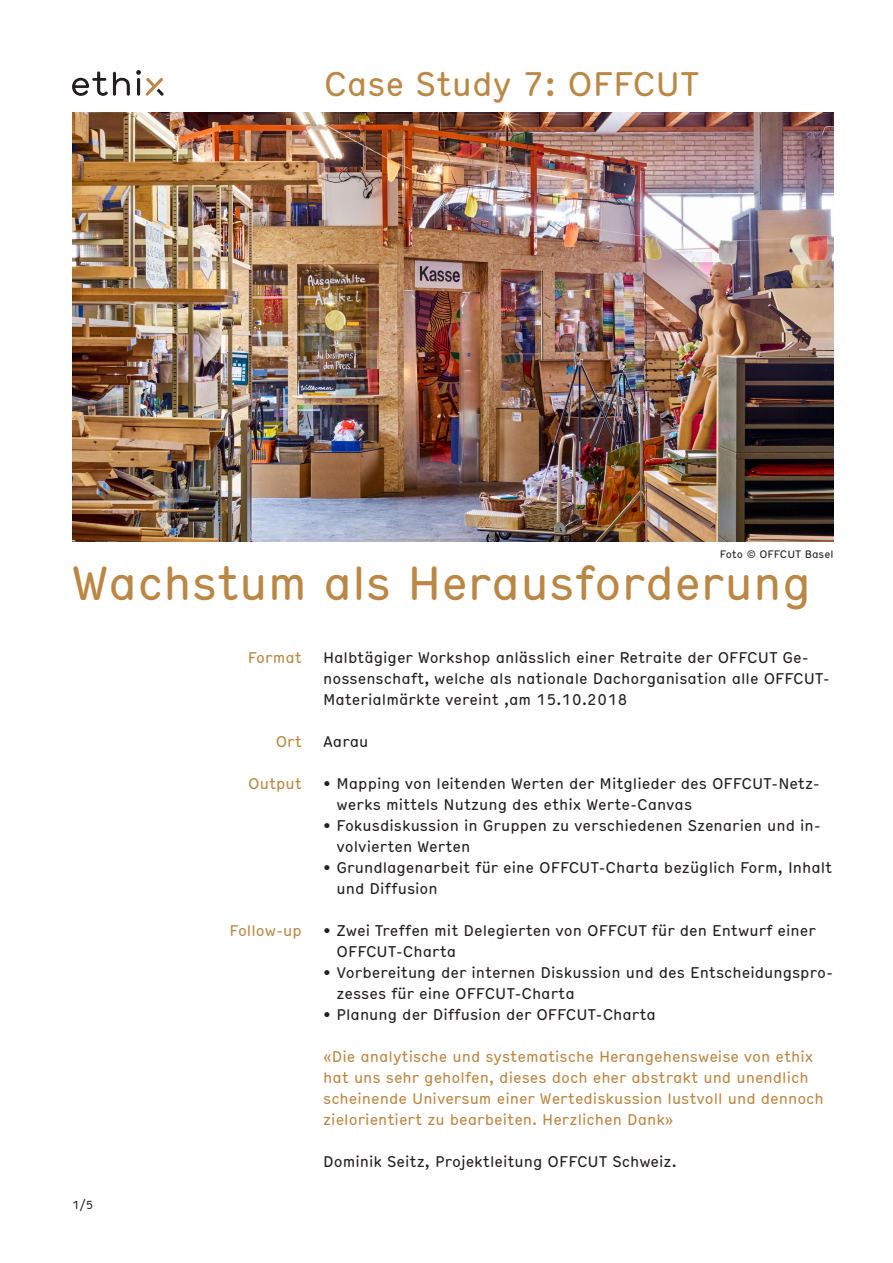
<style>
.page{position:relative;width:893px;height:1263px;background:#fff}
.page>*{position:absolute;margin:0;border:0;box-sizing:border-box;transform-origin:0 0}
.Case_Study_Titel{font:condensed 46.5px "Hermes";color:#bb8744}
.Body_Copy{font:condensed 33px "Hermes";color:#bb8744}
.Body_Copy-2{font:condensed 15px/21px "Hermes";color:#231f20}
.Body_Copy-3{font:condensed 15px/21px "Hermes";color:#bb8744}
.Gliederung_Titelseit{font:condensed 15px "Hermes";color:#bb8744}
.t1{font:condensed 11.25px "Hermes";color:#231f20}
.Gliederung_Titelseit-2{font:condensed 10.5px "Hermes";color:#231f20}
</style>
<div class="page">
<svg style="left:72px;top:70px;width:92px;height:26px"></svg>
<img style="left:72px;top:112px;width:761px;height:429px">
<p class="Body_Copy" style="left:324px;top:59px;width:377px">Case Study 7: OFFCUT</p>
<p class="Gliederung_Titelseit-2" style="left:720px;top:546px;width:115px">Foto © OFFCUT Basel</p>
<p class="Case_Study_Titel" style="left:71px;top:548px;width:742px">Wachstum als Herausforderung</p>
<p class="t1" style="left:72px;top:1196px;width:23px">1/5</p>
<p class="Gliederung_Titelseit" style="left:248px;top:646px;width:56px">Format</p>
<p class="Gliederung_Titelseit" style="left:276px;top:730px;width:28px">Ort</p>
<p class="Gliederung_Titelseit" style="left:248px;top:772px;width:55px">Output</p>
<p class="Gliederung_Titelseit" style="left:230px;top:919px;width:74px">Follow-up</p>
<p class="Body_Copy-2" style="left:323px;top:646px;width:508px">Halbtägiger Workshop anlässlich einer Retraite der OFFCUT Ge&shy;nossenschaft, welche als nationale Dachorganisation alle OFFCUT-<br>Materialmärkte vereint ,am 15.10.2018</p>
<p class="Body_Copy-2" style="left:323px;top:730px;width:47px">Aarau</p>
<p class="Body_Copy-2" style="left:337px;top:772px;width:485px;text-indent:-13px">• Mapping von leitenden Werten der Mitglieder des OFFCUT-Netz&shy;werks mittels Nutzung des ethix Werte-Canvas</p>
<p class="Body_Copy-2" style="left:337px;top:814px;width:486px;text-indent:-13px">• Fokusdiskussion in Gruppen zu verschiedenen Szenarien und in&shy;volvierten Werten</p>
<p class="Body_Copy-2" style="left:337px;top:856px;width:497px;text-indent:-13px">• Grundlagenarbeit für eine OFFCUT-Charta bezüglich Form, Inhalt und Diffusion</p>
<p class="Body_Copy-2" style="left:337px;top:919px;width:481px;text-indent:-13px">• Zwei Treffen mit Delegierten von OFFCUT für den Entwurf einer<br>OFFCUT-Charta</p>
<p class="Body_Copy-2" style="left:337px;top:961px;width:498px;text-indent:-13px">• Vorbereitung der internen Diskussion und des Entscheidungspro&shy;zesses für eine OFFCUT-Charta</p>
<p class="Body_Copy-2" style="left:323px;top:1003px;width:334px">• Planung der Diffusion der OFFCUT-Charta</p>
<p class="Body_Copy-3" style="left:323px;top:1045px;width:502px">«Die analytische und systematische Herangehensweise von ethix hat uns sehr geholfen, dieses doch eher abstrakt und unendlich scheinende Universum einer Wertediskussion lustvoll und dennoch zielorientiert zu bearbeiten. Herzlichen Dank»</p>
<p class="Body_Copy-2" style="left:323px;top:1150px;width:355px">Dominik Seitz, Projektleitung OFFCUT Schweiz.</p>
</div>
